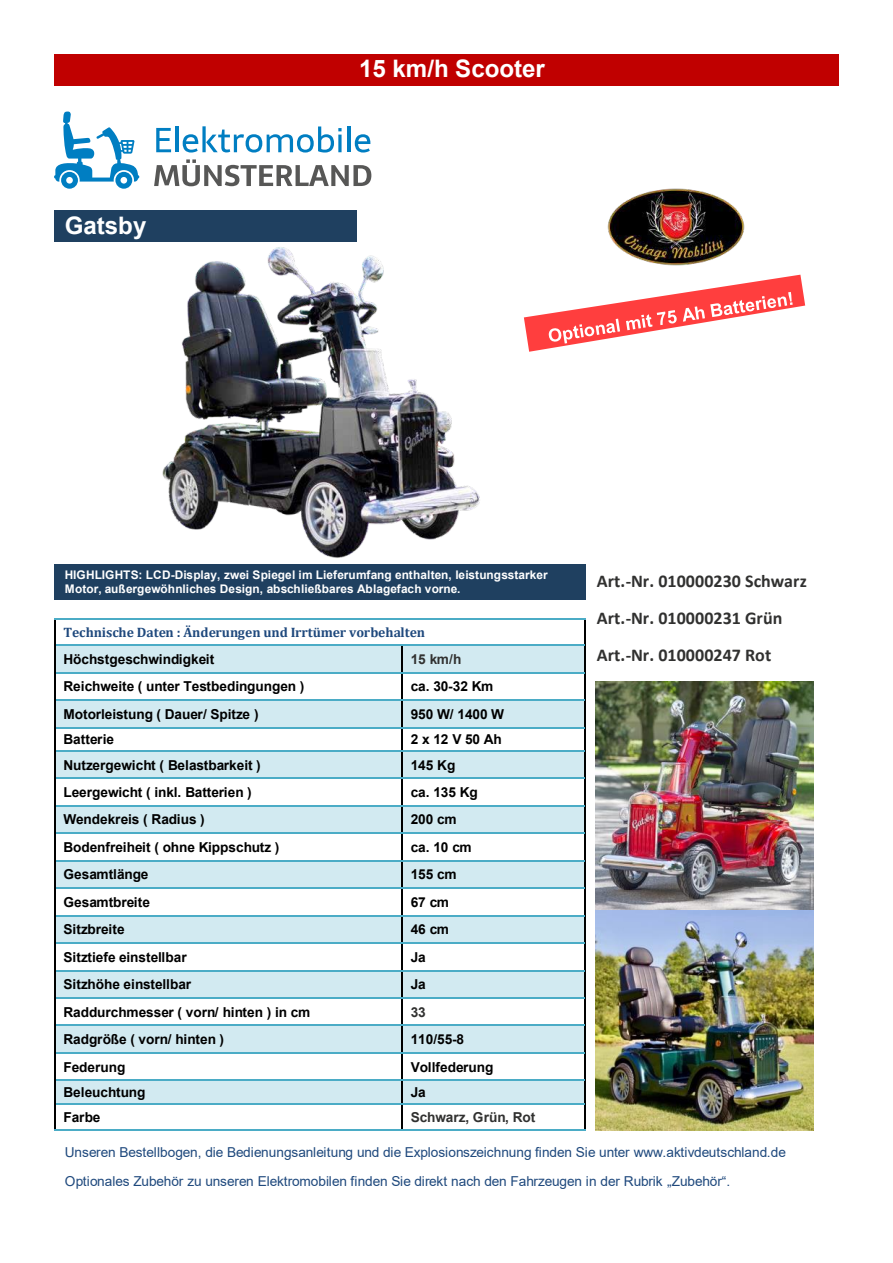
<style>
.page{position:relative;width:893px;height:1263px;background:#fff}
.page>*{position:absolute;margin:0;border:0;box-sizing:border-box;transform-origin:0 0}
.t1{font:700 24.15px "Arial";letter-spacing:-.005em;color:#fff}
.t2{font:700 18px/36.9px "Calibri";color:#313130}
.t3{font:700 13.65px "Arial";letter-spacing:-.005em;color:#000}
.t4{font:13.65px/29.5px "Arial";letter-spacing:-.005em;color:#1f497d}
.t5{font:700 13.65px "Cambria";letter-spacing:-.005em;color:#1f497d}
.t6{font:700 13.65px "Arial";letter-spacing:-.005em;color:#313130}
.t7{font:700 11.85px/13.4px "Arial";letter-spacing:-.005em;color:#fff}
</style>
<div class="page">
<div style="left:54px;top:564px;width:532px;height:36px;background:#1f4060"></div>
<div style="left:54px;top:210px;width:536px;height:32px;background:#1f4060"></div>
<div style="left:54px;top:645px;width:348px;height:28px;background:#d2eaf1"></div>
<div style="left:402px;top:645px;width:184px;height:28px;background:#d2eaf1"></div>
<div style="left:54px;top:700px;width:348px;height:28px;background:#d2eaf1"></div>
<div style="left:402px;top:700px;width:184px;height:28px;background:#d2eaf1"></div>
<div style="left:54px;top:751px;width:348px;height:27px;background:#d2eaf1"></div>
<div style="left:402px;top:751px;width:184px;height:27px;background:#d2eaf1"></div>
<div style="left:54px;top:805px;width:348px;height:28px;background:#d2eaf1"></div>
<div style="left:402px;top:805px;width:184px;height:28px;background:#d2eaf1"></div>
<div style="left:54px;top:860px;width:348px;height:28px;background:#d2eaf1"></div>
<div style="left:402px;top:860px;width:184px;height:28px;background:#d2eaf1"></div>
<div style="left:54px;top:915px;width:348px;height:28px;background:#d2eaf1"></div>
<div style="left:402px;top:915px;width:184px;height:28px;background:#d2eaf1"></div>
<div style="left:54px;top:970px;width:348px;height:28px;background:#d2eaf1"></div>
<div style="left:402px;top:970px;width:184px;height:28px;background:#d2eaf1"></div>
<div style="left:54px;top:1025px;width:348px;height:28px;background:#d2eaf1"></div>
<div style="left:402px;top:1025px;width:184px;height:28px;background:#d2eaf1"></div>
<div style="left:54px;top:1080px;width:348px;height:24px;background:#d2eaf1"></div>
<div style="left:402px;top:1080px;width:184px;height:24px;background:#d2eaf1"></div>
<hr style="left:54px;top:618px;width:2px;height:511px;background:#000">
<hr style="left:584px;top:618px;width:2px;height:511px;background:#000">
<hr style="left:401px;top:646px;width:2px;height:483px;background:#000">
<hr style="left:54px;top:618px;width:532px;height:2px;background:#4bacc6">
<hr style="left:56px;top:644px;width:528px;height:2px;background:#4bacc6">
<hr style="left:56px;top:672px;width:528px;height:2px;background:#4bacc6">
<hr style="left:56px;top:699px;width:528px;height:2px;background:#4bacc6">
<hr style="left:56px;top:727px;width:528px;height:2px;background:#4bacc6">
<hr style="left:56px;top:750px;width:528px;height:2px;background:#4bacc6">
<hr style="left:56px;top:777px;width:528px;height:2px;background:#4bacc6">
<hr style="left:56px;top:805px;width:528px;height:2px;background:#4bacc6">
<hr style="left:56px;top:832px;width:528px;height:2px;background:#4bacc6">
<hr style="left:56px;top:860px;width:528px;height:1px;background:#4bacc6">
<hr style="left:56px;top:887px;width:528px;height:2px;background:#4bacc6">
<hr style="left:56px;top:915px;width:528px;height:1px;background:#4bacc6">
<hr style="left:56px;top:942px;width:528px;height:2px;background:#4bacc6">
<hr style="left:56px;top:969px;width:528px;height:2px;background:#4bacc6">
<hr style="left:56px;top:997px;width:528px;height:2px;background:#4bacc6">
<hr style="left:56px;top:1024px;width:528px;height:2px;background:#4bacc6">
<hr style="left:56px;top:1052px;width:528px;height:2px;background:#4bacc6">
<hr style="left:56px;top:1079px;width:528px;height:2px;background:#4bacc6">
<hr style="left:56px;top:1103px;width:528px;height:2px;background:#4bacc6">
<hr style="left:54px;top:1129px;width:532px;height:2px;background:#4bacc6">
<img style="left:608px;top:189px;width:137px;height:76px">
<div style="left:54px;top:54px;width:785px;height:31px;background:#c00000"></div>
<img style="left:595px;top:681px;width:218px;height:449px">
<img style="left:162px;top:247px;width:318px;height:311px">
<div style="left:357px;top:198px;width:240px;height:45px;background:#fff"></div>
<svg style="left:156px;top:128px;width:15px;height:24px"></svg>
<hr style="left:175px;top:126px;width:3px;height:26px;background:#007ec2">
<svg style="left:183px;top:126px;width:159px;height:27px"></svg>
<svg style="left:338px;top:135px;width:4px;height:17px"></svg>
<hr style="left:347px;top:126px;width:3px;height:26px;background:#007ec2">
<svg style="left:355px;top:134px;width:15px;height:19px"></svg>
<svg style="left:154px;top:159px;width:217px;height:27px"></svg>
<svg style="left:54px;top:111px;width:85px;height:78px"></svg>
<svg style="left:524px;top:275px;width:282px;height:77px"></svg>
<h1 class="t1" style="left:65px;top:209px;width:83px">Gatsby</h1>
<h1 class="t1" style="left:359px;top:52px;width:187px">15 km/h Scooter</h1>
<p class="t7" style="left:65px;top:569px;width:484px">HIGHLIGHTS: LCD-Display, zwei Spiegel im Lieferumfang enthalten, leistungsstarker<br>Motor, außergewöhnliches Design, abschließbares Ablagefach vorne.</p>
<p class="t5" style="left:63px;top:623px;width:363px">Technische Daten : Änderungen und Irrtümer vorbehalten</p>
<p class="t3" style="left:63px;top:650px;width:152px">Höchstgeschwindigkeit</p>
<p class="t6" style="left:411px;top:650px;width:52px">15 km/h</p>
<p class="t3" style="left:63px;top:677px;width:242px">Reichweite ( unter Testbedingungen )</p>
<p class="t3" style="left:411px;top:677px;width:84px">ca. 30-32 Km</p>
<p class="t3" style="left:63px;top:705px;width:197px">Motorleistung ( Dauer/ Spitze )</p>
<p class="t3" style="left:411px;top:705px;width:95px">950 W/ 1400 W</p>
<p class="t3" style="left:63px;top:730px;width:52px">Batterie</p>
<p class="t3" style="left:411px;top:730px;width:93px">2 x 12 V 50 Ah</p>
<p class="t3" style="left:63px;top:755px;width:199px">Nutzergewicht ( Belastbarkeit )</p>
<p class="t3" style="left:411px;top:755px;width:46px">145 Kg</p>
<p class="t3" style="left:63px;top:782px;width:190px">Leergewicht ( inkl. Batterien )</p>
<p class="t3" style="left:411px;top:782px;width:69px">ca. 135 Kg</p>
<p class="t3" style="left:63px;top:810px;width:143px">Wendekreis ( Radius )</p>
<p class="t3" style="left:411px;top:810px;width:47px">200 cm</p>
<p class="t3" style="left:63px;top:837px;width:218px">Bodenfreiheit ( ohne Kippschutz )</p>
<p class="t3" style="left:411px;top:837px;width:63px">ca. 10 cm</p>
<p class="t3" style="left:63px;top:865px;width:86px">Gesamtlänge</p>
<p class="t3" style="left:411px;top:865px;width:47px">155 cm</p>
<p class="t3" style="left:63px;top:892px;width:88px">Gesamtbreite</p>
<p class="t3" style="left:411px;top:892px;width:40px">67 cm</p>
<p class="t3" style="left:63px;top:920px;width:63px">Sitzbreite</p>
<p class="t3" style="left:411px;top:920px;width:40px">46 cm</p>
<p class="t3" style="left:63px;top:947px;width:125px">Sitztiefe einstellbar</p>
<p class="t3" style="left:411px;top:947px;width:17px">Ja</p>
<p class="t3" style="left:63px;top:975px;width:129px">Sitzhöhe einstellbar</p>
<p class="t3" style="left:411px;top:975px;width:17px">Ja</p>
<p class="t3" style="left:63px;top:1002px;width:248px">Raddurchmesser ( vorn/ hinten ) in cm</p>
<p class="t6" style="left:411px;top:1002px;width:17px">33</p>
<p class="t3" style="left:63px;top:1030px;width:162px">Radgröße ( vorn/ hinten )</p>
<p class="t3" style="left:411px;top:1030px;width:55px">110/55-8</p>
<p class="t3" style="left:63px;top:1057px;width:63px">Federung</p>
<p class="t3" style="left:411px;top:1057px;width:84px">Vollfederung</p>
<p class="t3" style="left:63px;top:1083px;width:84px">Beleuchtung</p>
<p class="t3" style="left:411px;top:1083px;width:17px">Ja</p>
<p class="t3" style="left:63px;top:1108px;width:39px">Farbe</p>
<p class="t6" style="left:411px;top:1108px;width:126px">Schwarz, Grün, Rot</p>
<h2 class="t2" style="left:597px;top:563px;width:211px">Art.-Nr. 010000230 Schwarz<br>Art.-Nr. 010000231 Grün<br>Art.-Nr. 010000247 Rot</h2>
<p class="t4" style="left:65px;top:1137px;width:723px">Unseren Bestellbogen, die Bedienungsanleitung und die Explosionszeichnung finden Sie unter www.aktivdeutschland.de<br>Optionales Zubehör zu unseren Elektromobilen finden Sie direkt nach den Fahrzeugen in der Rubrik „Zubehör“.</p>
</div>
